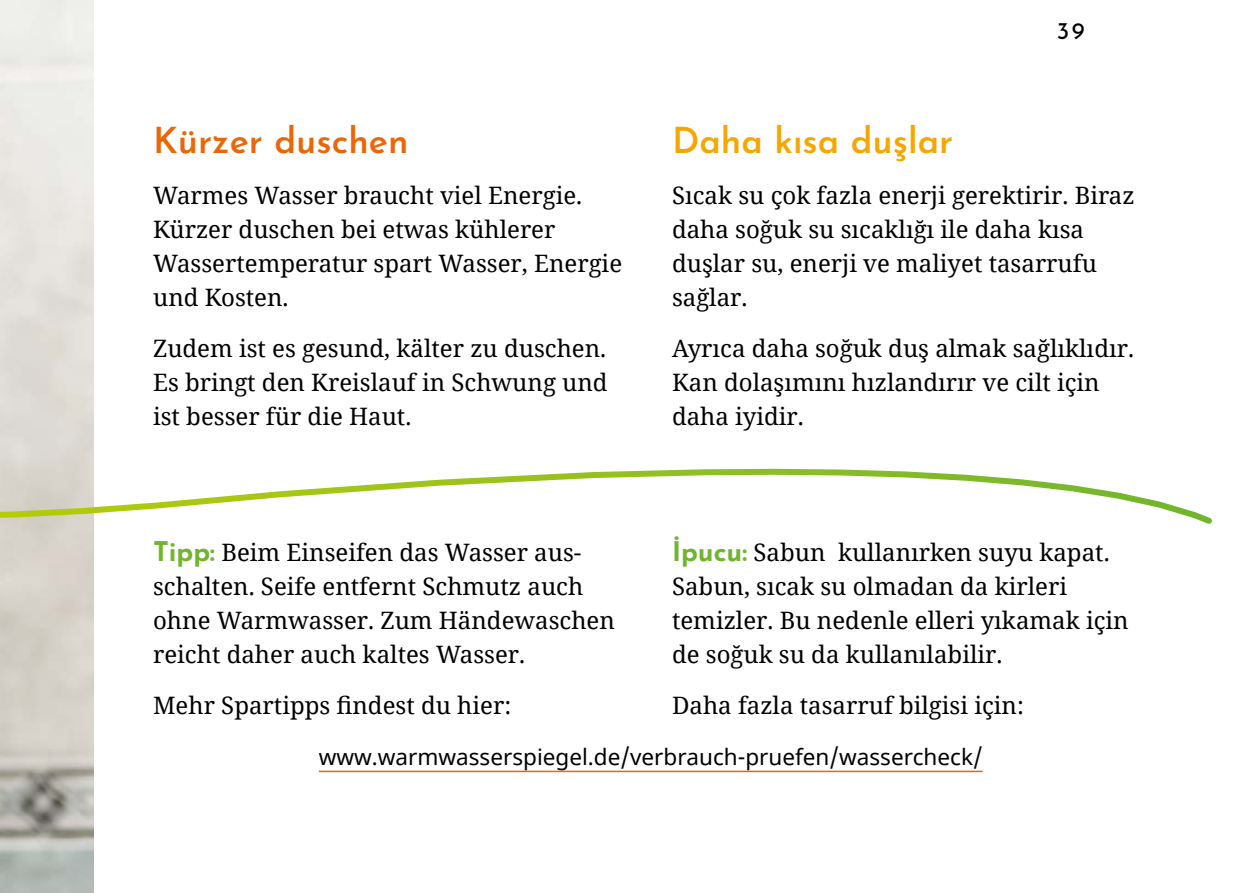
<style>
.page{position:relative;width:1259px;height:893px;background:#fff}
.page>*{position:absolute;margin:0;border:0;box-sizing:border-box;transform-origin:0 0}
.t1{font:600 36px "Josefin Sans";color:#f7a600}
.t2{font:600 36px "Josefin Sans";color:#ec6608}
.t3{font:24px/33.9px "Noto Serif";color:#000}
.t4{font:24px "Josefin Sans";color:#000}
.t5{font:22.5px "Noto Sans";color:#000}
.s1{font-family:"Josefin Sans";font-weight:700;font-size:27px;color:#70b62c}
</style>
<div class="page">
<img style="left:0;top:0;width:94px;height:893px">
<hr style="left:319px;top:771px;width:663px;height:1px;background:#ec6608">
<svg style="left:0;top:457px;width:1212px;height:94px"></svg>
<h1 class="t2" style="left:153px;top:110px;width:257px">Kürzer duschen</h1>
<p class="t3" style="left:153px;top:178px;width:470px">Warmes Wasser braucht viel Energie.<br>Kürzer duschen bei etwas kühlerer<br>Wassertemperatur spart Wasser, Energie und Kosten.</p>
<p class="t3" style="left:153px;top:331px;width:456px;text-align:justify">Zudem ist es gesund, kälter zu duschen.<br>Es bringt den Kreislauf in Schwung und ist besser für die Haut.</p>
<p class="t4" style="left:1056px;top:10px;width:29px">39</p>
<h1 class="t1" style="left:672px;top:110px;width:283px">Daha kısa duşlar</h1>
<p class="t3" style="left:672px;top:178px;width:464px">Sıcak su çok fazla enerji gerektirir. Biraz daha soğuk su sıcaklığı ile daha kısa duşlar su, enerji ve maliyet tasarrufu sağlar.</p>
<p class="t3" style="left:672px;top:331px;width:463px">Ayrıca daha soğuk duş almak sağlıklıdır.<br>Kan dolaşımını hızlandırır ve cilt için daha iyidir.</p>
<p class="t3" style="left:672px;top:535px;width:458px"><span class="s1">İpucu:</span> Sabun kullanırken suyu kapat.<br>Sabun, sıcak su olmadan da kirleri temizler. Bu nedenle elleri yıkamak için de soğuk su da kullanılabilir.</p>
<p class="t3" style="left:672px;top:688px;width:353px">Daha fazla tasarruf bilgisi için:</p>
<p class="t5" style="left:319px;top:742px;width:665px">www.warmwasserspiegel.de/verbrauch-pruefen/wassercheck/</p>
<p class="t3" style="left:153px;top:535px;width:463px"><span class="s1">Tipp:</span> Beim Einseifen das Wasser aus&shy;schalten. Seife entfernt Schmutz auch ohne Warmwasser. Zum Händewaschen reicht daher auch kaltes Wasser.</p>
<p class="t3" style="left:153px;top:688px;width:360px">Mehr Spartipps findest du hier:</p>
</div>
